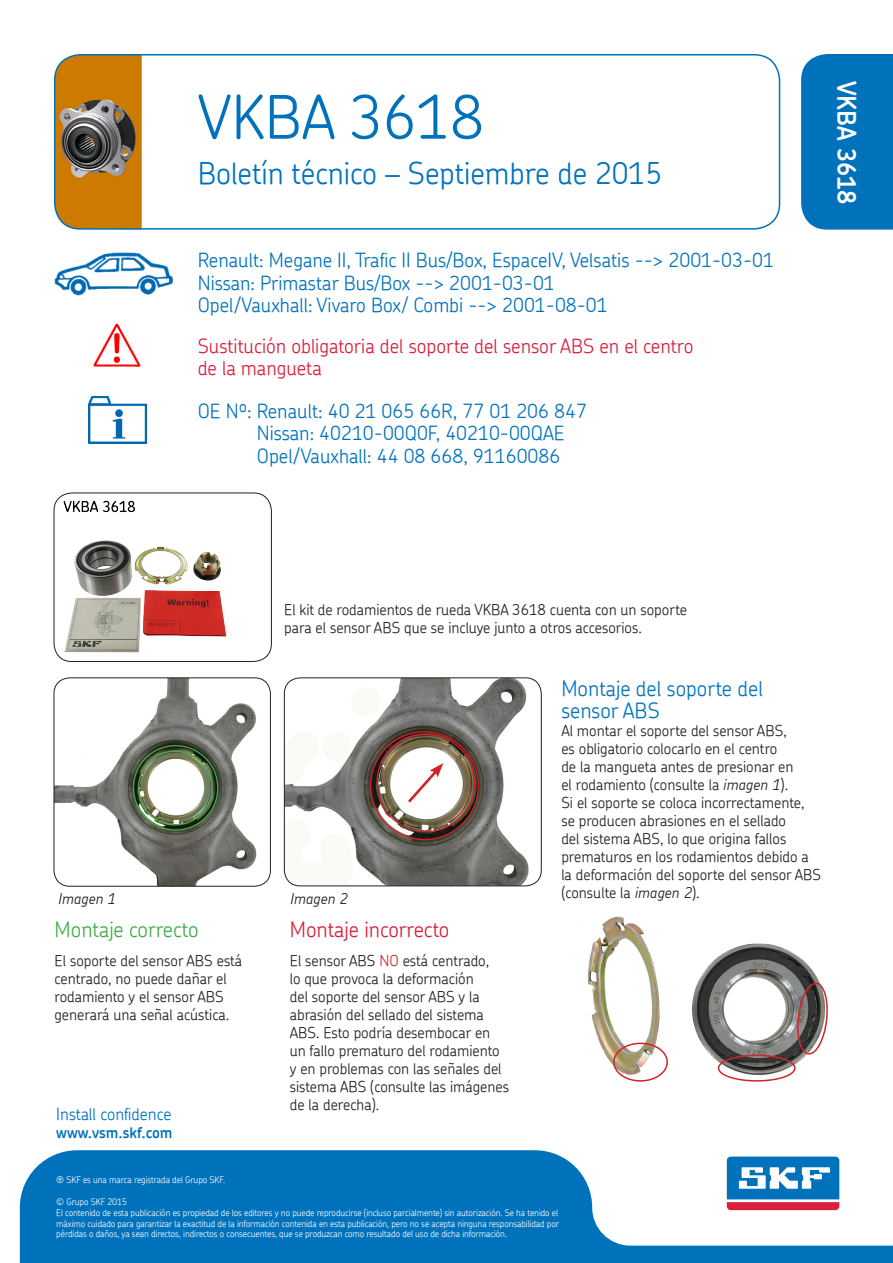
<style>
.page{position:relative;width:893px;height:1263px;background:#fff}
.page>*{position:absolute;margin:0;border:0;box-sizing:border-box;transform-origin:0 0}
.aa_title{font:300 60px "SKF Chevin";color:#0072bc}
.ab_subtitle{font:300 30px "SKF Chevin";color:#0072bc}
.ac_code_side{font:600 25.5px "SKF Chevin";color:#fff}
.ag_blue_head{font:300 21px/22.5px "SKF Chevin";color:#0072bc}
.aj_red_head{font:300 21px "SKF Chevin";color:#da1f3d}
.ai_green_head{font:300 21px "SKF Chevin";color:#40ae49}
.ad_blue{font:300 19.5px "SKF Chevin";color:#0072bc}
.ae_red{font:300 19.5px/22.5px "SKF Chevin";color:#da1f3d}
.t1{font:300 16.5px "SKF Chevin";color:#0072bc}
.af_body{font:300 15px/18px "SKF Chevin";color:#231f20}
.t2{font:600 15px "SKF Chevin";color:#0072bc}
.ah_italic{font:italic 300 15px "SKF Chevin";color:#231f20}
.t3{font:300 9px/10.8px "SKF Chevin";letter-spacing:-.01em;color:#fff;text-align:justify}
.s1{font-style:italic}
.s2{color:#d1232a}
</style>
<div class="page">
<img style="left:55px;top:54px;width:87px;height:175px">
<div style="left:54px;top:54px;width:726px;height:176px;border:2px solid #0072bc;border-radius:26px"></div>
<img style="left:54px;top:253px;width:119px;height:43px">
<img style="left:93px;top:323px;width:48px;height:44px">
<img style="left:88px;top:396px;width:59px;height:48px">
<div style="left:801px;top:54px;width:92px;height:176px;background:#0072bc"></div>
<img style="left:59px;top:500px;width:168px;height:161px">
<div style="left:54px;top:493px;width:218px;height:169px;border:1px solid #231f20;border-radius:18px"></div>
<img style="left:54px;top:678px;width:216px;height:208px">
<div style="left:54px;top:678px;width:217px;height:208px;border:1px solid #231f20;border-radius:16px"></div>
<img style="left:284px;top:678px;width:257px;height:208px">
<div style="left:284px;top:678px;width:257px;height:208px;border:1px solid #231f20;border-radius:16px"></div>
<svg style="left:405px;top:763px;width:38px;height:42px"></svg>
<div style="left:138px;top:751px;width:75px;height:74px;border:1px solid #40ae49;border-radius:50%"></div>
<img style="left:587px;top:916px;width:81px;height:164px">
<div style="left:613px;top:1042px;width:55px;height:39px;border:2px solid #d1232a;border-radius:50%"></div>
<img style="left:692px;top:943px;width:127px;height:137px">
<svg style="left:796px;top:981px;width:32px;height:75px;background:#827271"></svg>
<div style="left:718px;top:1054px;width:78px;height:27px;border:2px solid #d1232a;border-radius:50%"></div>
<svg style="left:20px;top:1150px;width:873px;height:113px;fill:#0072bc"></svg>
<svg style="left:724px;top:1154px;width:118px;height:59px"></svg>
<svg style="left:727px;top:1156px;width:112px;height:54px"></svg>
<p class="aa_title" style="left:198px;top:78px;width:288px">VKBA 3618</p>
<p class="ab_subtitle" style="left:198px;top:154px;width:466px">Boletín técnico – Septiembre de 2015</p>
<p class="ad_blue" style="left:198px;top:247px;width:578px">Renault: Megane II, Trafic II Bus/Box, EspaceIV, Velsatis --&gt; 2001-03-01</p>
<p class="ad_blue" style="left:198px;top:270px;width:359px">Nissan: Primastar Bus/Box --&gt; 2001-03-01</p>
<p class="ad_blue" style="left:198px;top:292px;width:412px">Opel/Vauxhall: Vivaro Box/ Combi --&gt; 2001-08-01</p>
<p class="ae_red" style="left:198px;top:334px;width:497px">Sustitución obligatoria del soporte del sensor ABS en el centro de la mangueta</p>
<p class="ad_blue" style="left:198px;top:398px;width:391px">OE Nº: Renault: 40 21 065 66R, 77 01 206 847</p>
<p class="ad_blue" style="left:257px;top:421px;width:309px">Nissan: 40210-00Q0F, 40210-00QAE</p>
<p class="ad_blue" style="left:257px;top:443px;width:305px">Opel/Vauxhall: 44 08 668, 91160086</p>
<p class="ac_code_side" style="left:863px;top:81px;width:126px;rotate:90deg">VKBA 3618</p>
<p class="af_body" style="left:284px;top:600px;width:404px">El kit de rodamientos de rueda VKBA 3618 cuenta con un soporte para el sensor ABS que se incluye junto a otros accesorios.</p>
<p class="ag_blue_head" style="left:561px;top:677px;width:203px">Montaje del soporte del sensor ABS</p>
<p class="af_body" style="left:561px;top:722px;width:261px">Al montar el soporte del sensor ABS,<br>es obligatorio colocarlo en el centro<br>de la mangueta antes de presionar en<br>el rodamiento (consulte la <span class="s1">imagen 1</span>).<br>Si el soporte se coloca incorrectamente, se producen abrasiones en el sellado<br>del sistema ABS, lo que origina fallos prematuros en los rodamientos debido a la deformación del soporte del sensor ABS (consulte la <span class="s1">imagen 2</span>).</p>
<p class="ah_italic" style="left:58px;top:889px;width:59px">Imagen 1</p>
<p class="ah_italic" style="left:290px;top:889px;width:59px">Imagen 2</p>
<p class="aj_red_head" style="left:290px;top:916px;width:161px">Montaje incorrecto</p>
<p class="af_body" style="left:290px;top:951px;width:221px">El sensor ABS <span class="s2">NO</span> está centrado,<br>lo que provoca la deformación<br>del soporte del sensor ABS y la abrasión del sellado del sistema<br>ABS. Esto podría desembocar en un fallo prematuro del rodamiento y en problemas con las señales del sistema ABS (consulte las imágenes de la derecha).</p>
<p class="ai_green_head" style="left:55px;top:916px;width:145px">Montaje correcto</p>
<p class="af_body" style="left:55px;top:951px;width:189px">El soporte del sensor ABS está centrado, no puede dañar el rodamiento y el sensor ABS generará una señal acústica.</p>
<p class="t1" style="left:56px;top:1103px;width:117px">Install confidence</p>
<p class="t2" style="left:56px;top:1123px;width:118px">www.vsm.skf.com</p>
<p class="t3" style="left:56px;top:1174px;width:170px">® SKF es una marca registrada del Grupo SKF.</p>
<p class="t3" style="left:56px;top:1196px;width:72px">© Grupo SKF 2015</p>
<p class="t3" style="left:56px;top:1207px;width:504px">El contenido de esta publicación es propiedad de los editores y no puede reproducirse (incluso parcialmente) sin autorización. Se ha tenido el máximo cuidado para garantizar la exactitud de la información contenida en esta publicación, pero no se acepta ninguna responsabilidad por pérdidas o daños, ya sean directos, indirectos o consecuentes, que se produzcan como resultado del uso de dicha información.</p>
</div>
